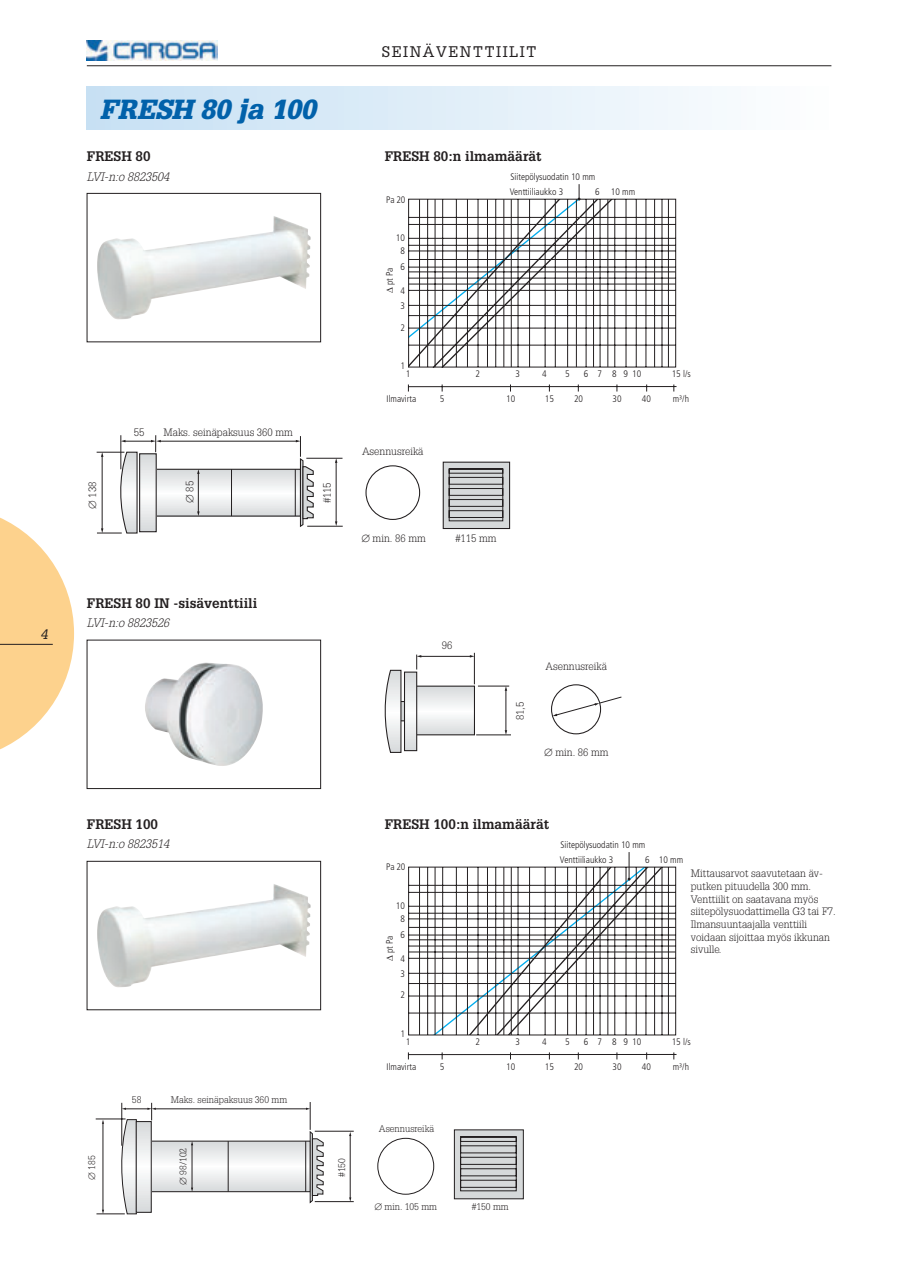
<style>
.page{position:relative;width:897px;height:1267px;background:#fff}
.page>*{position:absolute;margin:0;border:0;box-sizing:border-box;transform-origin:0 0}
.t1{font:italic 900 27px "Glypha";color:#0161aa}
.t2{font:15px "Glypha";letter-spacing:.1em;color:#231f20}
.t3{font:700 13.5px "Glypha";color:#231f20}
.t4{font:italic 13.5px "Glypha";color:#231f20}
.t5{font:italic 300 12px "Glypha";color:#231f20}
.t6{font:300 10.5px/12.6px "Glypha";color:#231f20}
.t7{font:300 condensed 9.45px/14.9px "Frutiger";color:#231f20}
.t8{font:300 9.45px "Glypha";color:#231f20}
.s1{font-family:"Arial";font-weight:400;font-stretch:normal}
</style>
<div class="page">
<img style="left:87px;top:40px;width:130px;height:20px">
<hr style="left:87px;top:65px;width:744px;height:1px;background:#231f20">
<svg style="left:0;top:517px;width:74px;height:233px"></svg>
<hr style="left:0;top:644px;width:53px;height:1px;background:#231f20">
<div style="left:377px;top:1137px;width:57px;height:57px;border:1px solid #231f20;border-radius:50%"></div>
<div style="left:454px;top:1129px;width:69px;height:69px;background:#d6d9da"></div>
<div style="left:454px;top:1129px;width:69px;height:70px;border:1px solid #231f20"></div>
<svg style="left:460px;top:1136px;width:57px;height:55px"></svg>
<svg style="left:156px;top:1142px;width:149px;height:48px"></svg>
<div style="left:150px;top:1140px;width:161px;height:52px;border:1px solid #231f20"></div>
<hr style="left:315px;top:1130px;width:39px;height:1px;background:#231f20">
<hr style="left:315px;top:1201px;width:39px;height:1px;background:#231f20">
<hr style="left:228px;top:1141px;width:1px;height:50px;background:#231f20">
<hr style="left:305px;top:1141px;width:1px;height:50px;background:#231f20">
<hr style="left:155px;top:1108px;width:152px;height:1px;background:#231f20">
<svg style="left:306px;top:1102px;width:18px;height:101px"></svg>
<hr style="left:350px;top:1135px;width:1px;height:63px;background:#231f20">
<hr style="left:192px;top:1144px;width:1px;height:44px;background:#231f20">
<svg style="left:96px;top:1102px;width:60px;height:112px"></svg>
<div style="left:365px;top:465px;width:55px;height:55px;border:1px solid #231f20;border-radius:50%"></div>
<div style="left:443px;top:462px;width:66px;height:66px;background:#d6d9da"></div>
<div style="left:442px;top:461px;width:68px;height:68px;border:1px solid #231f20"></div>
<svg style="left:448px;top:468px;width:55px;height:53px"></svg>
<svg style="left:161px;top:470px;width:134px;height:44px"></svg>
<div style="left:155px;top:468px;width:146px;height:48px;border:1px solid #231f20"></div>
<hr style="left:160px;top:441px;width:137px;height:1px;background:#231f20">
<svg style="left:296px;top:436px;width:18px;height:91px"></svg>
<hr style="left:306px;top:458px;width:36px;height:1px;background:#231f20">
<hr style="left:307px;top:526px;width:36px;height:1px;background:#231f20">
<hr style="left:336px;top:462px;width:1px;height:60px;background:#231f20">
<hr style="left:231px;top:469px;width:1px;height:47px;background:#231f20">
<hr style="left:198px;top:473px;width:1px;height:39px;background:#231f20">
<hr style="left:295px;top:469px;width:1px;height:47px;background:#231f20">
<svg style="left:97px;top:435px;width:64px;height:99px"></svg>
<div style="left:87px;top:87px;width:744px;height:42px;background:linear-gradient(to right,#c6e0f3,#fdfefe)"></div>
<img style="left:97px;top:216px;width:213px;height:103px">
<div style="left:87px;top:193px;width:234px;height:149px;border:1px solid #231f20"></div>
<hr style="left:408px;top:386px;width:268px;height:1px;background:#231f20">
<svg style="left:408px;top:184px;width:268px;height:183px"></svg>
<img style="left:97px;top:884px;width:213px;height:103px">
<div style="left:87px;top:861px;width:234px;height:148px;border:1px solid #231f20"></div>
<img style="left:145px;top:662px;width:118px;height:104px">
<svg style="left:417px;top:687px;width:56px;height:46px"></svg>
<div style="left:414px;top:685px;width:61px;height:50px;border:1px solid #231f20"></div>
<div style="left:399px;top:701px;width:7px;height:19px;background:#d6d9da"></div>
<div style="left:398px;top:701px;width:9px;height:20px;border:1px solid #231f20"></div>
<svg style="left:384px;top:669px;width:18px;height:84px"></svg>
<svg style="left:406px;top:673px;width:9px;height:76px"></svg>
<div style="left:404px;top:671px;width:13px;height:80px;border:1px solid #231f20"></div>
<hr style="left:474px;top:652px;width:1px;height:32px;background:#231f20">
<hr style="left:478px;top:685px;width:31px;height:1px;background:#231f20">
<hr style="left:476px;top:734px;width:35px;height:1px;background:#231f20">
<hr style="left:505px;top:690px;width:1px;height:41px;background:#231f20">
<hr style="left:420px;top:656px;width:50px;height:1px;background:#231f20">
<svg style="left:416px;top:654px;width:5px;height:15px"></svg>
<div style="left:551px;top:684px;width:50px;height:50px;border:1px solid #231f20;border-radius:50%"></div>
<svg style="left:552px;top:696px;width:69px;height:20px"></svg>
<hr style="left:408px;top:1054px;width:268px;height:1px;background:#231f20">
<svg style="left:408px;top:852px;width:268px;height:183px"></svg>
<p class="t4" style="left:41px;top:626px;width:9px">4</p>
<h1 class="t1" style="left:100px;top:93px;width:218px">FRESH 80 ja 100</h1>
<p class="t3" style="left:87px;top:148px;width:65px">FRESH 80</p>
<p class="t5" style="left:87px;top:169px;width:84px">LVI-n:o 8823504</p>
<p class="t6" style="left:134px;top:426px;width:12px">55</p>
<p class="t6" style="left:163px;top:426px;width:131px">Maks. seinäpaksuus 360 mm</p>
<p class="t6" style="left:184px;top:503px;width:23px;rotate:-90deg">∅ 85</p>
<p class="t6" style="left:86px;top:509px;width:29px;rotate:-90deg">∅ 138</p>
<p class="t6" style="left:321px;top:503px;width:22px;rotate:-90deg">#115</p>
<p class="t3" style="left:87px;top:594px;width:172px">FRESH 80 IN -sisäventtiili</p>
<p class="t5" style="left:87px;top:616px;width:84px">LVI-n:o 8823526</p>
<h2 class="t2" style="left:382px;top:43px;width:156px">SEINÄVENTTIILIT</h2>
<p class="t3" style="left:384px;top:148px;width:158px">FRESH 80:n ilmamäärät</p>
<p class="t7" style="left:386px;top:192px;width:21px">Pa 20</p>
<p class="t7" style="left:396px;top:230px;width:11px">10</p>
<p class="t7" style="left:400px;top:243px;width:6px">8</p>
<p class="t7" style="left:509px;top:169px;width:87px">Siitepölysuodatin 10 mm<br>Venttiiliaukko 3</p>
<p class="t7" style="left:595px;top:184px;width:42px">6 10 mm</p>
<p class="t7" style="left:400px;top:259px;width:6px">6</p>
<p class="t7" style="left:382px;top:293px;width:26px;rotate:-90deg"><span class="s1">∆</span> pt Pa</p>
<p class="t7" style="left:400px;top:283px;width:6px">4<br>3</p>
<p class="t7" style="left:400px;top:320px;width:6px">2</p>
<p class="t7" style="left:400px;top:358px;width:6px">1</p>
<p class="t7" style="left:406px;top:366px;width:6px">1</p>
<p class="t7" style="left:475px;top:366px;width:6px">2</p>
<p class="t7" style="left:515px;top:366px;width:6px">3</p>
<p class="t7" style="left:542px;top:366px;width:6px">4</p>
<p class="t7" style="left:565px;top:366px;width:6px">5</p>
<p class="t7" style="left:584px;top:366px;width:59px">6 7 8910</p>
<p class="t7" style="left:671px;top:366px;width:21px">15 l/s</p>
<p class="t7" style="left:440px;top:391px;width:6px">5</p>
<p class="t7" style="left:506px;top:391px;width:11px">10</p>
<p class="t7" style="left:545px;top:391px;width:11px">15</p>
<p class="t7" style="left:574px;top:391px;width:11px">20</p>
<p class="t7" style="left:612px;top:391px;width:11px">30</p>
<p class="t7" style="left:642px;top:391px;width:11px">40</p>
<p class="t7" style="left:672px;top:391px;width:18px">m³/h</p>
<p class="t7" style="left:386px;top:391px;width:31px">Ilmavirta</p>
<p class="t6" style="left:362px;top:445px;width:63px">Asennusreikä</p>
<p class="t6" style="left:361px;top:532px;width:66px">∅ min. 86 mm</p>
<p class="t6" style="left:455px;top:532px;width:43px">#115 mm</p>
<p class="t6" style="left:442px;top:639px;width:12px">96</p>
<p class="t6" style="left:514px;top:720px;width:20px;rotate:-90deg">81,5</p>
<p class="t6" style="left:545px;top:659px;width:63px">Asennusreikä</p>
<p class="t6" style="left:544px;top:746px;width:66px">∅ min. 86 mm</p>
<p class="t3" style="left:87px;top:816px;width:73px">FRESH 100</p>
<p class="t5" style="left:87px;top:837px;width:84px">LVI-n:o 8823514</p>
<p class="t8" style="left:132px;top:1094px;width:11px">58</p>
<p class="t8" style="left:171px;top:1094px;width:118px">Maks. seinäpaksuus 360 mm</p>
<p class="t8" style="left:178px;top:1184px;width:39px;rotate:-90deg">∅ 98/102</p>
<p class="t8" style="left:86px;top:1179px;width:26px;rotate:-90deg">∅ 185</p>
<p class="t8" style="left:336px;top:1177px;width:20px;rotate:-90deg">#150</p>
<p class="t3" style="left:384px;top:816px;width:166px">FRESH 100:n ilmamäärät</p>
<p class="t7" style="left:560px;top:837px;width:87px">Siitepölysuodatin 10 mm<br>Venttiiliaukko 3</p>
<p class="t7" style="left:645px;top:852px;width:39px">6 10 mm</p>
<p class="t7" style="left:386px;top:859px;width:21px">Pa 20</p>
<p class="t7" style="left:396px;top:898px;width:11px">10</p>
<p class="t6" style="left:690px;top:867px;width:146px">Mittausarvot saavutetaan äv&shy;putken pituudella 300 mm.<br>Venttiilit on saatavana myös siitepölysuodattimella G3 tai F7.<br>Ilmansuuntaajalla venttiili voidaan sijoittaa myös ikkunan sivulle.</p>
<p class="t7" style="left:400px;top:911px;width:6px">8</p>
<p class="t7" style="left:400px;top:927px;width:6px">6</p>
<p class="t7" style="left:382px;top:960px;width:26px;rotate:-90deg"><span class="s1">∆</span> pt Pa</p>
<p class="t7" style="left:400px;top:951px;width:6px">4<br>3</p>
<p class="t7" style="left:400px;top:987px;width:6px">2</p>
<p class="t7" style="left:400px;top:1026px;width:6px">1</p>
<p class="t7" style="left:406px;top:1034px;width:6px">1</p>
<p class="t7" style="left:475px;top:1034px;width:6px">2</p>
<p class="t7" style="left:515px;top:1034px;width:6px">3</p>
<p class="t7" style="left:542px;top:1034px;width:6px">4</p>
<p class="t7" style="left:565px;top:1034px;width:6px">5</p>
<p class="t7" style="left:584px;top:1034px;width:59px">6 7 8910</p>
<p class="t7" style="left:671px;top:1034px;width:21px">15 l/s</p>
<p class="t7" style="left:440px;top:1059px;width:6px">5</p>
<p class="t7" style="left:506px;top:1059px;width:11px">10</p>
<p class="t7" style="left:545px;top:1059px;width:11px">15</p>
<p class="t7" style="left:574px;top:1059px;width:11px">20</p>
<p class="t7" style="left:612px;top:1059px;width:11px">30</p>
<p class="t7" style="left:642px;top:1059px;width:11px">40</p>
<p class="t7" style="left:672px;top:1059px;width:18px">m³/h</p>
<p class="t7" style="left:386px;top:1059px;width:31px">Ilmavirta</p>
<p class="t8" style="left:379px;top:1122px;width:57px">Asennusreikä</p>
<p class="t8" style="left:374px;top:1201px;width:64px">∅ min. 105 mm</p>
<p class="t8" style="left:471px;top:1201px;width:39px">#150 mm</p>
</div>
